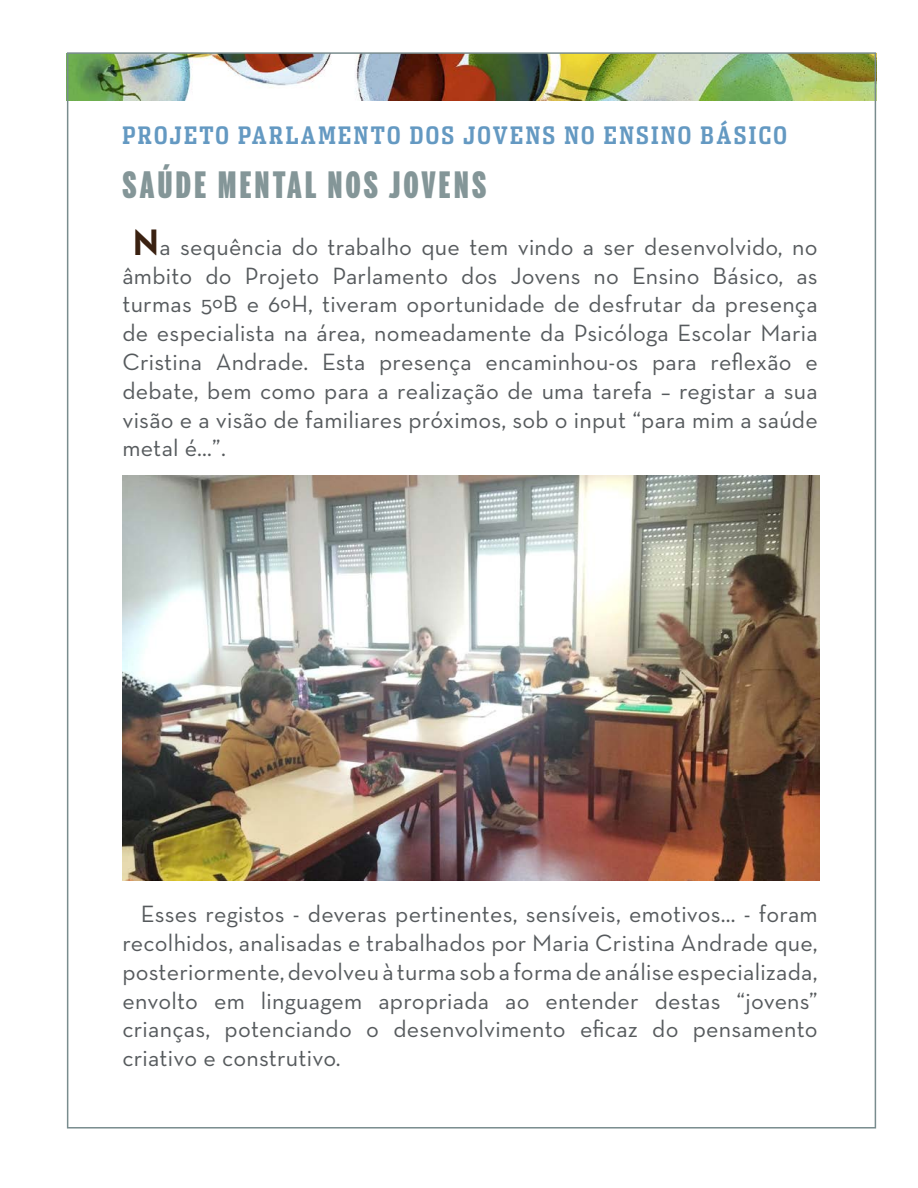
<style>
.page{position:relative;width:918px;height:1188px;background:#fff}
.page>*{position:absolute;margin:0;border:0;box-sizing:border-box;transform-origin:0 0}
.t1{font:900 36px "Benton Sans Extra Comp";letter-spacing:.1em;color:#849698}
.t2{font:24px/28.8px "Neutra Text";letter-spacing:.01em;color:#565a5d;text-align:justify}
.t3{font:700 24px "Dispatch Comp Tab";letter-spacing:.1em;color:#6499c2}
.s1{font-weight:700;font-size:37.5px;color:#3a2111}
</style>
<div class="page">
<img style="left:70px;top:55px;width:803px;height:45px">
<img style="left:122px;top:475px;width:697px;height:405px">
<p class="t3" style="left:122px;top:120px;width:666px">PROJETO PARLAMENTO DOS JOVENS NO ENSINO BÁSICO</p>
<p class="t1" style="left:122px;top:164px;width:365px">SAÚDE MENTAL NOS JOVENS</p>
<p class="t2" style="left:122px;top:232px;width:697px;text-indent:10px"><span class="s1">N</span>a sequência do trabalho que tem vindo a ser desenvolvido, no âmbito do Projeto Parlamento dos Jovens no Ensino Básico, as turmas 5ºB e 6ºH, tiveram oportunidade de desfrutar da presença de especialista na área, nomeadamente da Psicóloga Escolar Maria Cristina Andrade. Esta presença encaminhou-os para reflexão e debate, bem como para a realização de uma tarefa – registar a sua visão e a visão de familiares próximos, sob o input “para mim a saúde metal é…”.</p>
<p class="t2" style="left:122px;top:899px;width:697px;text-indent:18px">Esses registos - deveras pertinentes, sensíveis, emotivos… - foram recolhidos, analisadas e trabalhados por Maria Cristina Andrade que, posteriormente, devolveu à turma sob a forma de análise especializada, envolto em linguagem apropriada ao entender destas “jovens” crianças, potenciando o desenvolvimento eficaz do pensamento criativo e construtivo.</p>
</div>
